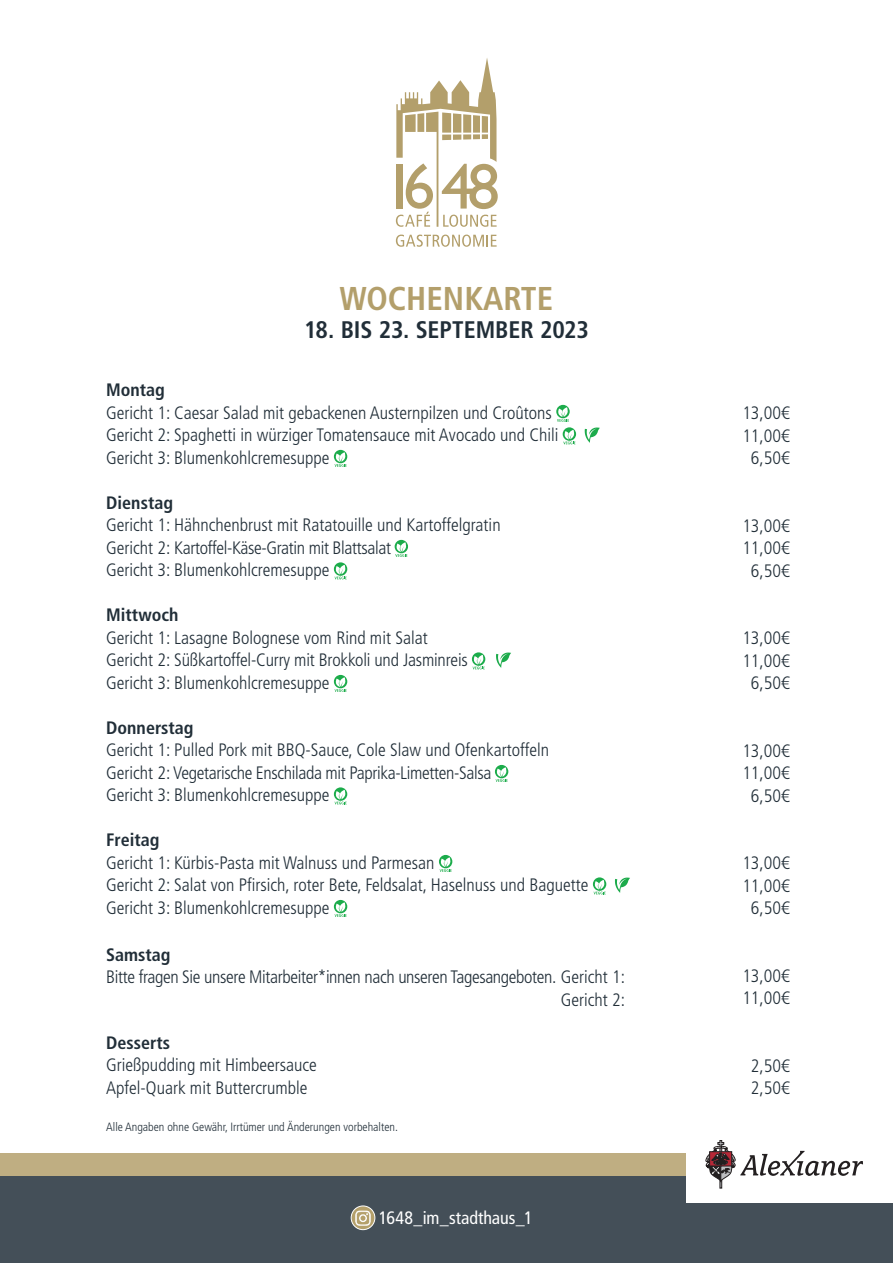
<style>
.page{position:relative;width:893px;height:1263px;background:#fff}
.page>*{position:absolute;margin:0;border:0;box-sizing:border-box;transform-origin:0 0}
.t1{font:700 condensed 33px "Frutiger LT Std";color:#b39f6b}
.t2{font:700 condensed 24px "Frutiger LT Std";letter-spacing:-.005em;color:#212e38}
.t3{font:300 condensed 18px/22.5px "Frutiger LT Std";color:#212e38}
.t4{font:300 condensed 18px/22.5px "Frutiger LT Std";letter-spacing:-.02em;color:#212e38;text-align:right}
.t5{font:700 condensed 18px "Frutiger LT Std";color:#212e38}
.t6{font:condensed 18px "Frutiger LT Std";letter-spacing:-.005em;color:#fff}
.t7{font:300 condensed 12px "Frutiger LT Std";color:#212e38}
</style>
<div class="page">
<div style="left:556px;top:405px;width:14px;height:13px;background:#1cac4b;border-radius:50%"></div>
<svg style="left:556px;top:407px;width:14px;height:15px"></svg>
<svg style="left:563px;top:427px;width:13px;height:14px"></svg>
<svg style="left:563px;top:430px;width:13px;height:14px"></svg>
<svg style="left:585px;top:427px;width:15px;height:16px"></svg>
<svg style="left:334px;top:450px;width:13px;height:13px"></svg>
<svg style="left:334px;top:452px;width:13px;height:15px"></svg>
<svg style="left:395px;top:540px;width:13px;height:13px"></svg>
<svg style="left:395px;top:542px;width:13px;height:15px"></svg>
<svg style="left:334px;top:562px;width:13px;height:14px"></svg>
<svg style="left:334px;top:565px;width:13px;height:14px"></svg>
<svg style="left:472px;top:652px;width:13px;height:14px"></svg>
<svg style="left:472px;top:655px;width:13px;height:14px"></svg>
<svg style="left:496px;top:652px;width:15px;height:16px"></svg>
<svg style="left:334px;top:675px;width:13px;height:13px"></svg>
<svg style="left:334px;top:677px;width:13px;height:15px"></svg>
<svg style="left:495px;top:765px;width:13px;height:13px"></svg>
<svg style="left:495px;top:767px;width:13px;height:15px"></svg>
<svg style="left:334px;top:787px;width:13px;height:14px"></svg>
<svg style="left:334px;top:790px;width:13px;height:14px"></svg>
<svg style="left:439px;top:855px;width:13px;height:13px"></svg>
<svg style="left:439px;top:857px;width:13px;height:15px"></svg>
<svg style="left:593px;top:877px;width:13px;height:14px"></svg>
<svg style="left:593px;top:880px;width:13px;height:14px"></svg>
<svg style="left:615px;top:877px;width:15px;height:16px"></svg>
<svg style="left:334px;top:900px;width:13px;height:13px"></svg>
<svg style="left:334px;top:902px;width:13px;height:15px"></svg>
<div style="left:0;top:1153px;width:893px;height:110px;background:#bfae82"></div>
<div style="left:0;top:1176px;width:893px;height:87px;background:#444f58"></div>
<div style="left:686px;top:1132px;width:207px;height:71px;background:#fff"></div>
<svg style="left:706px;top:1140px;width:157px;height:48px"></svg>
<img style="left:351px;top:1206px;width:24px;height:24px;border-radius:12px">
<div style="left:351px;top:1205px;width:24px;height:25px;border:1px solid #fff;border-radius:50%"></div>
<svg style="left:396px;top:235px;width:101px;height:12px"></svg>
<svg style="left:396px;top:58px;width:102px;height:169px"></svg>
<h1 class="t1" style="left:340px;top:279px;width:215px">WOCHENKARTE</h1>
<h2 class="t2" style="left:304px;top:316px;width:286px">18. BIS 23. SEPTEMBER 2023</h2>
<p class="t5" style="left:106px;top:379px;width:60px">Montag</p>
<p class="t3" style="left:106px;top:402px;width:454px">Gericht 1: Caesar Salad mit gebackenen Austernpilzen und Croûtons<br>Gericht 2: Spaghetti in würziger Tomatensauce mit Avocado und Chili<br>Gericht 3: Blumenkohlcremesuppe</p>
<p class="t5" style="left:106px;top:492px;width:68px">Dienstag</p>
<p class="t3" style="left:106px;top:514px;width:396px">Gericht 1: Hähnchenbrust mit Ratatouille und Kartoffelgratin<br>Gericht 2: Kartoffel-Käse-Gratin mit Blattsalat<br>Gericht 3: Blumenkohlcremesuppe</p>
<p class="t5" style="left:106px;top:604px;width:74px">Mittwoch</p>
<p class="t3" style="left:106px;top:627px;width:363px">Gericht 1: Lasagne Bolognese vom Rind mit Salat<br>Gericht 2: Süßkartoffel-Curry mit Brokkoli und Jasminreis<br>Gericht 3: Blumenkohlcremesuppe</p>
<p class="t5" style="left:106px;top:717px;width:89px">Donnerstag</p>
<p class="t3" style="left:106px;top:739px;width:444px">Gericht 1: Pulled Pork mit BBQ-Sauce, Cole Slaw und Ofenkartoffeln<br>Gericht 2: Vegetarische Enschilada mit Paprika-Limetten-Salsa<br>Gericht 3: Blumenkohlcremesuppe</p>
<p class="t5" style="left:106px;top:829px;width:55px">Freitag</p>
<p class="t3" style="left:106px;top:852px;width:484px">Gericht 1: Kürbis-Pasta mit Walnuss und Parmesan<br>Gericht 2: Salat von Pfirsich, roter Bete, Feldsalat, Haselnuss und Baguette<br>Gericht 3: Blumenkohlcremesuppe</p>
<p class="t5" style="left:106px;top:944px;width:66px">Samstag</p>
<p class="t4" style="left:106px;top:966px;width:520px">Bitte fragen Sie unsere Mitarbeiter*innen nach unseren Tagesangeboten. Gericht 1:<br>Gericht 2:</p>
<p class="t5" style="left:106px;top:1032px;width:65px">Desserts</p>
<p class="t3" style="left:106px;top:1054px;width:212px">Grießpudding mit Himbeersauce<br>Apfel-Quark mit Buttercrumble</p>
<p class="t7" style="left:106px;top:1120px;width:293px">Alle Angaben ohne Gewähr, Irrtümer und Änderungen vorbehalten.</p>
<p class="t6" style="left:379px;top:1208px;width:155px">1648_im_stadthaus_1</p>
<p class="t3" style="left:742px;top:402px;width:49px;text-align:center">13,00€<br>11,00€<br>6,50€</p>
<p class="t3" style="left:742px;top:514px;width:49px;text-align:center">13,00€<br>11,00€<br>6,50€</p>
<p class="t3" style="left:742px;top:627px;width:49px;text-align:center">13,00€<br>11,00€<br>6,50€</p>
<p class="t3" style="left:742px;top:739px;width:49px;text-align:center">13,00€<br>11,00€<br>6,50€</p>
<p class="t3" style="left:742px;top:852px;width:49px;text-align:center">13,00€<br>11,00€<br>6,50€</p>
<p class="t3" style="left:742px;top:964px;width:49px">13,00€<br>11,00€</p>
<p class="t3" style="left:751px;top:1054px;width:40px">2,50€<br>2,50€</p>
</div>
